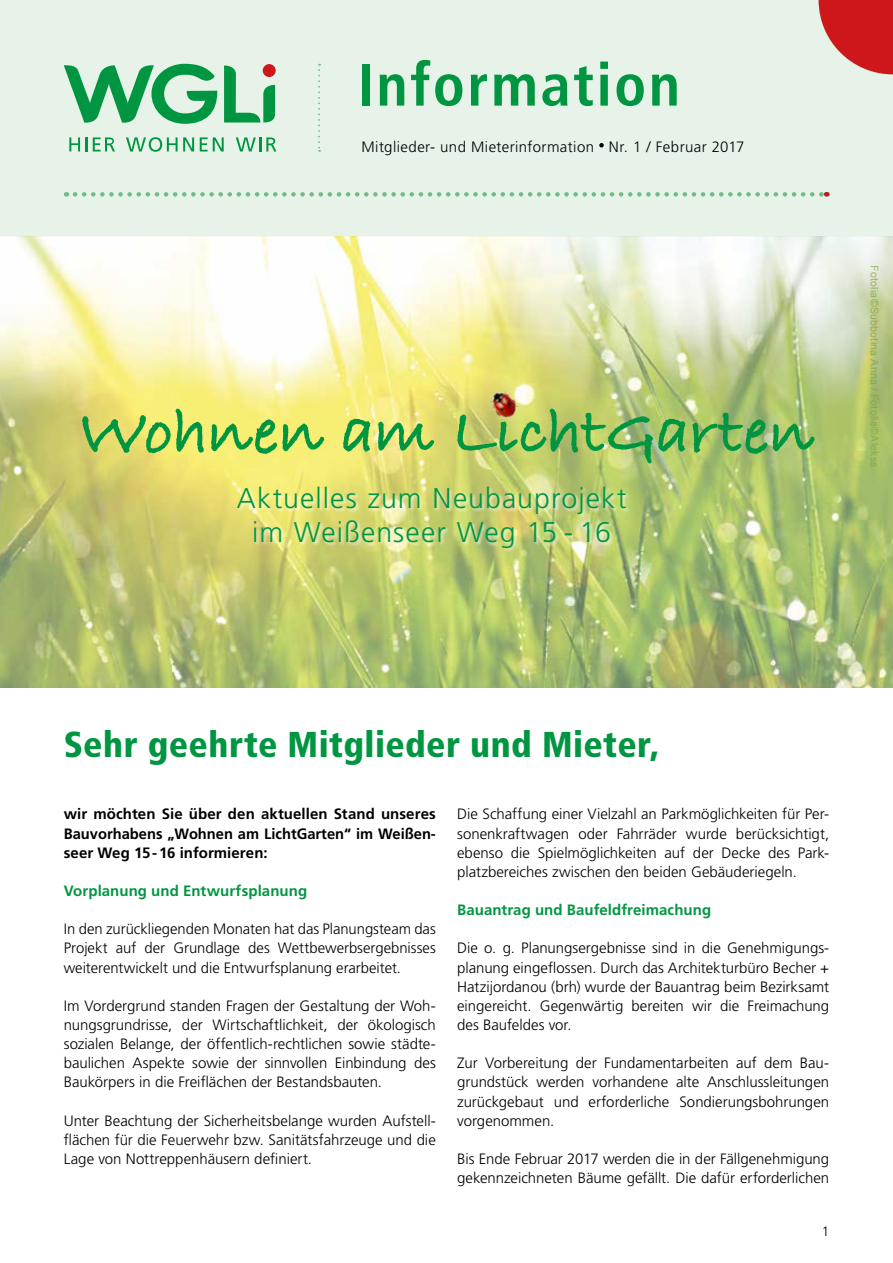
<style>
.page{position:relative;width:893px;height:1263px;background:#fff}
.page>*{position:absolute;margin:0;border:0;box-sizing:border-box;transform-origin:0 0}
.t1{font:700 67.5px "Bradley Hand ITCTT";letter-spacing:-.005em;color:#009641}
.t2{font:700 condensed 60px "Frutiger LT Std";letter-spacing:.045em;color:#009641}
.t3{font:900 condensed 36px "Frutiger LT Std";letter-spacing:.01em;color:#009641}
.t4{font:300 28.5px/34.2px "Frutiger LT Std";letter-spacing:.04em;color:#009641;text-align:center}
.t5{font:300 15px/19.2px "Frutiger LT Std";color:#000;text-align:justify}
.t6{font:700 15px/19.2px "Frutiger LT Std";color:#000;text-align:justify}
.t7{font:700 15px "Frutiger LT Std";letter-spacing:.005em;color:#009641}
.t8{font:300 15px "Frutiger LT Std";letter-spacing:.03em;color:#000}
.t9{font:300 13.5px "Frutiger LT Std";color:#000}
.t10{font:10.5px "Arial";letter-spacing:.025em;color:#7ea53b}
</style>
<div class="page">
<div style="left:0;top:0;width:893px;height:237px;background:#e7f3e8"></div>
<svg style="left:318px;top:64px;width:2px;height:88px"></svg>
<svg style="left:75px;top:192px;width:754px;height:5px"></svg>
<svg style="left:819px;top:0;width:74px;height:74px"></svg>
<svg style="left:599px;top:143px;width:5px;height:4px"></svg>
<svg style="left:224px;top:65px;width:51px;height:58px"></svg>
<svg style="left:64px;top:64px;width:154px;height:60px"></svg>
<div style="left:263px;top:64px;width:13px;height:13px;background:#cd171a;border-radius:50%"></div>
<svg style="left:69px;top:137px;width:18px;height:14px"></svg>
<svg style="left:93px;top:137px;width:22px;height:14px"></svg>
<svg style="left:126px;top:137px;width:68px;height:15px"></svg>
<svg style="left:200px;top:137px;width:24px;height:14px"></svg>
<svg style="left:236px;top:137px;width:40px;height:14px"></svg>
<img style="left:0;top:237px;width:893px;height:450px">
<div style="left:237px;top:486px;width:393px;height:67px;background:#fff;opacity:.75"></div>
<img style="left:484px;top:384px;width:40px;height:39px">
<h2 class="t2" style="left:357px;top:49px;width:324px">Information</h2>
<p class="t8" style="left:361px;top:138px;width:385px">Mitglieder- und Mieterinformation Nr. 1 / Februar 2017</p>
<h1 class="t1" style="left:79px;top:380px;width:736px">Wohnen am LichtGarten</h1>
<h3 class="t4" style="left:237px;top:481px;width:391px">Aktuelles zum Neubauprojekt im Weißenseer Weg 15 - 16</h3>
<p class="t10" style="left:881px;top:265px;width:204px;rotate:90deg">Fotolia©Subbotina Anna / Fotolia©Alekss</p>
<h3 class="t3" style="left:64px;top:723px;width:597px">Sehr geehrte Mitglieder und Mieter,</h3>
<p class="t6" style="left:64px;top:805px;width:374px">wir möchten Sie über den aktuellen Stand unseres Bauvorhabens „Wohnen am LichtGarten“ im Weißen&shy;seer Weg 15-16 informieren:</p>
<p class="t7" style="left:64px;top:882px;width:245px">Vorplanung und Entwurfsplanung</p>
<p class="t5" style="left:64px;top:920px;width:374px">In den zurückliegenden Monaten hat das Planungsteam das Projekt auf der Grundlage des Wettbewerbsergebnisses weiterentwickelt und die Entwurfsplanung erarbeitet.</p>
<p class="t5" style="left:64px;top:996px;width:374px">Im Vordergrund standen Fragen der Gestaltung der Woh&shy;nungsgrundrisse, der Wirtschaftlichkeit, der ökologisch sozialen Belange, der öffentlich-rechtlichen sowie städte&shy;baulichen Aspekte sowie der sinnvollen Einbindung des Baukörpers in die Freiflächen der Bestandsbauten.</p>
<p class="t5" style="left:64px;top:1111px;width:374px">Unter Beachtung der Sicherheitsbelange wurden Aufstell&shy;flächen für die Feuerwehr bzw. Sanitätsfahrzeuge und die Lage von Nottreppenhäusern definiert.</p>
<p class="t5" style="left:457px;top:805px;width:374px">Die Schaffung einer Vielzahl an Parkmöglichkeiten für Per&shy;sonenkraftwagen oder Fahrräder wurde berücksichtigt, ebenso die Spielmöglichkeiten auf der Decke des Park&shy;platzbereiches zwischen den beiden Gebäuderiegeln.</p>
<p class="t7" style="left:457px;top:901px;width:256px">Bauantrag und Baufeldfreimachung</p>
<p class="t5" style="left:457px;top:939px;width:374px">Die o. g. Planungsergebnisse sind in die Genehmigungs&shy;planung eingeflossen. Durch das Architekturbüro Becher + Hatzijordanou (brh) wurde der Bauantrag beim Bezirksamt eingereicht. Gegenwärtig bereiten wir die Freimachung des Baufeldes vor.</p>
<p class="t5" style="left:457px;top:1054px;width:374px">Zur Vorbereitung der Fundamentarbeiten auf dem Bau&shy;grundstück werden vorhandene alte Anschlussleitungen zurückgebaut und erforderliche Sondierungsbohrungen vorgenommen.</p>
<p class="t5" style="left:457px;top:1149px;width:374px">Bis Ende Februar 2017 werden die in der Fällgenehmigung gekennzeichneten Bäume gefällt. Die dafür erforderlichen</p>
<p class="t9" style="left:822px;top:1224px;width:9px">1</p>
</div>
